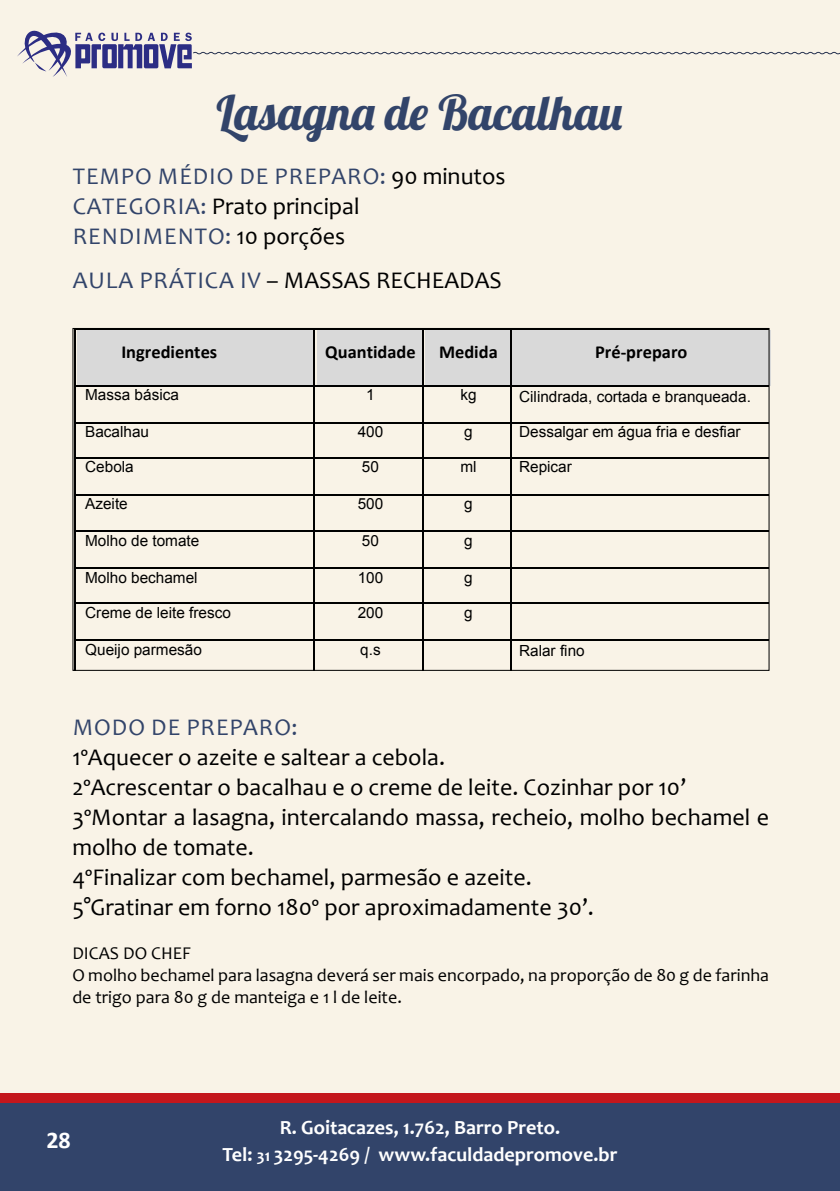
<style>
.page{position:relative;width:840px;height:1191px;background:#fff}
.page>*{position:absolute;margin:0;border:0;box-sizing:border-box;transform-origin:0 0}
.t1{font:48px "Lobster 1.4";letter-spacing:.03em;color:#32446a}
.t2{font:24px/30px "Candara";color:#000}
.t3{font:24px "Candara";letter-spacing:.04em;color:#32446a}
.t4{font:24px/30px "Candara";color:#32446a}
.t5{font:700 24px "Calibri";color:#fff}
.t6{font:700 20.2px/27px "Candara";color:#fff;text-align:center}
.t7{font:700 18.4px/35.2px "Calibri";color:#000}
.t8{font:18px/22px "Candara";color:#000}
.t9{font:15.4px "Arial";color:#000}
.s1{color:#32446a}
.s2{color:#000}
.s3{font-size:16.6px}
</style>
<div class="page">
<hr style="left:839px;top:0;width:1px;height:1191px;background:#f9f3e7">
<div style="left:0;top:0;width:839px;height:1191px;background:#f9f3e7"></div>
<div style="left:0;top:1102px;width:839px;height:89px;background:#32446a"></div>
<div style="left:0;top:1093px;width:839px;height:9px;background:#c4161c"></div>
<svg style="left:17px;top:30px;width:822px;height:47px"></svg>
<div style="left:77px;top:330px;width:236px;height:55px;background:#d9d9d9"></div>
<div style="left:316px;top:330px;width:106px;height:55px;background:#d9d9d9"></div>
<div style="left:425px;top:330px;width:84px;height:55px;background:#d9d9d9"></div>
<div style="left:511px;top:330px;width:259px;height:55px;background:#d9d9d9"></div>
<hr style="left:74px;top:330px;width:2px;height:55px;background:#000">
<hr style="left:313px;top:330px;width:2px;height:55px;background:#000">
<hr style="left:422px;top:330px;width:2px;height:55px;background:#000">
<hr style="left:509px;top:330px;width:2px;height:55px;background:#000">
<hr style="left:76px;top:385px;width:237px;height:2px;background:#000">
<hr style="left:315px;top:385px;width:107px;height:2px;background:#000">
<hr style="left:424px;top:385px;width:85px;height:2px;background:#000">
<hr style="left:511px;top:385px;width:257px;height:2px;background:#000">
<hr style="left:74px;top:387px;width:2px;height:35px;background:#000">
<hr style="left:313px;top:387px;width:2px;height:35px;background:#000">
<hr style="left:422px;top:387px;width:2px;height:35px;background:#000">
<hr style="left:509px;top:387px;width:2px;height:35px;background:#000">
<hr style="left:76px;top:422px;width:237px;height:1px;background:#000">
<hr style="left:315px;top:422px;width:107px;height:1px;background:#000">
<hr style="left:424px;top:422px;width:85px;height:1px;background:#000">
<hr style="left:511px;top:422px;width:257px;height:1px;background:#000">
<hr style="left:74px;top:423px;width:2px;height:34px;background:#000">
<hr style="left:313px;top:423px;width:2px;height:34px;background:#000">
<hr style="left:422px;top:423px;width:2px;height:34px;background:#000">
<hr style="left:509px;top:423px;width:2px;height:34px;background:#000">
<hr style="left:76px;top:457px;width:237px;height:2px;background:#000">
<hr style="left:315px;top:457px;width:107px;height:2px;background:#000">
<hr style="left:424px;top:457px;width:85px;height:2px;background:#000">
<hr style="left:511px;top:457px;width:257px;height:2px;background:#000">
<hr style="left:74px;top:459px;width:2px;height:35px;background:#000">
<hr style="left:313px;top:459px;width:2px;height:35px;background:#000">
<hr style="left:422px;top:459px;width:2px;height:35px;background:#000">
<hr style="left:509px;top:459px;width:2px;height:35px;background:#000">
<hr style="left:76px;top:494px;width:237px;height:1px;background:#000">
<hr style="left:315px;top:494px;width:107px;height:1px;background:#000">
<hr style="left:424px;top:494px;width:85px;height:1px;background:#000">
<hr style="left:511px;top:494px;width:257px;height:1px;background:#000">
<hr style="left:74px;top:495px;width:2px;height:36px;background:#000">
<hr style="left:313px;top:495px;width:2px;height:36px;background:#000">
<hr style="left:422px;top:495px;width:2px;height:36px;background:#000">
<hr style="left:509px;top:495px;width:2px;height:36px;background:#000">
<hr style="left:76px;top:531px;width:237px;height:1px;background:#000">
<hr style="left:315px;top:531px;width:107px;height:1px;background:#000">
<hr style="left:424px;top:531px;width:85px;height:1px;background:#000">
<hr style="left:511px;top:531px;width:257px;height:1px;background:#000">
<hr style="left:74px;top:532px;width:2px;height:35px;background:#000">
<hr style="left:313px;top:532px;width:2px;height:35px;background:#000">
<hr style="left:422px;top:532px;width:2px;height:35px;background:#000">
<hr style="left:509px;top:532px;width:2px;height:35px;background:#000">
<hr style="left:76px;top:567px;width:237px;height:2px;background:#000">
<hr style="left:315px;top:567px;width:107px;height:2px;background:#000">
<hr style="left:424px;top:567px;width:85px;height:2px;background:#000">
<hr style="left:511px;top:567px;width:257px;height:2px;background:#000">
<hr style="left:74px;top:569px;width:2px;height:33px;background:#000">
<hr style="left:313px;top:569px;width:2px;height:33px;background:#000">
<hr style="left:422px;top:569px;width:2px;height:33px;background:#000">
<hr style="left:509px;top:569px;width:2px;height:33px;background:#000">
<hr style="left:76px;top:602px;width:237px;height:2px;background:#000">
<hr style="left:315px;top:602px;width:107px;height:2px;background:#000">
<hr style="left:424px;top:602px;width:85px;height:2px;background:#000">
<hr style="left:511px;top:602px;width:257px;height:2px;background:#000">
<hr style="left:74px;top:604px;width:2px;height:35px;background:#000">
<hr style="left:313px;top:604px;width:2px;height:35px;background:#000">
<hr style="left:422px;top:604px;width:2px;height:35px;background:#000">
<hr style="left:509px;top:604px;width:2px;height:35px;background:#000">
<hr style="left:76px;top:639px;width:237px;height:2px;background:#000">
<hr style="left:315px;top:639px;width:107px;height:2px;background:#000">
<hr style="left:424px;top:639px;width:85px;height:2px;background:#000">
<hr style="left:511px;top:639px;width:257px;height:2px;background:#000">
<hr style="left:74px;top:641px;width:2px;height:29px;background:#000">
<hr style="left:313px;top:641px;width:2px;height:29px;background:#000">
<hr style="left:422px;top:641px;width:2px;height:29px;background:#000">
<hr style="left:509px;top:641px;width:2px;height:29px;background:#000">
<h1 class="t1" style="left:216px;top:82px;width:407px">Lasagna de Bacalhau</h1>
<p class="t3" style="left:73px;top:161px;width:30px">Temp</p>
<p class="t3" style="left:135px;top:161px;width:169px">o Médio de Prepar</p>
<p class="t2" style="left:362px;top:161px;width:144px"><span class="s1">o:</span> 90 minutos</p>
<p class="t4" style="left:73px;top:191px;width:288px">Categoria: <span class="s2">Prato principal<br></span>Rendime</p>
<p class="t2" style="left:178px;top:221px;width:169px"><span class="s1">nto:</span> 10 porções</p>
<p class="t2" style="left:73px;top:265px;width:430px"><span class="s1">AULA PRÁTICA IV</span> – MASSAS RECHEADAS</p>
<p class="t7" style="left:121px;top:333px;width:97px">Ingredientes</p>
<p class="t7" style="left:325px;top:333px;width:92px">Quantidade</p>
<p class="t7" style="left:439px;top:333px;width:60px">Medida</p>
<p class="t7" style="left:594px;top:333px;width:94px">Pré--‐preparo</p>
<p class="t9" style="left:85px;top:385px;width:95px">Massa básica</p>
<p class="t9" style="left:366px;top:385px;width:10px">1</p>
<p class="t9" style="left:460px;top:385px;width:18px">kg</p>
<p class="t9" style="left:519px;top:386px;width:233px">Cilindrada, cortada e branqueada.</p>
<p class="t9" style="left:85px;top:422px;width:65px">Bacalhau</p>
<p class="t9" style="left:357px;top:422px;width:27px">400</p>
<p class="t9" style="left:464px;top:422px;width:10px">g</p>
<p class="t9" style="left:519px;top:422px;width:223px">Dessalgar em água fria e desfiar</p>
<p class="t9" style="left:85px;top:457px;width:50px">Cebola</p>
<p class="t9" style="left:362px;top:457px;width:19px">50</p>
<p class="t9" style="left:460px;top:457px;width:18px">ml</p>
<p class="t9" style="left:519px;top:457px;width:54px">Repicar</p>
<p class="t9" style="left:85px;top:494px;width:44px">Azeite</p>
<p class="t9" style="left:357px;top:494px;width:27px">500</p>
<p class="t9" style="left:464px;top:494px;width:10px">g</p>
<p class="t9" style="left:85px;top:530px;width:116px">Molho de tomate</p>
<p class="t9" style="left:362px;top:530px;width:19px">50</p>
<p class="t9" style="left:464px;top:530px;width:10px">g</p>
<p class="t9" style="left:85px;top:567px;width:114px">Molho bechamel</p>
<p class="t9" style="left:357px;top:567px;width:27px">100</p>
<p class="t9" style="left:464px;top:567px;width:10px">g</p>
<p class="t9" style="left:85px;top:602px;width:147px">Creme de leite fresco</p>
<p class="t9" style="left:357px;top:602px;width:27px">200</p>
<p class="t9" style="left:464px;top:602px;width:10px">g</p>
<p class="t9" style="left:85px;top:639px;width:118px">Queijo parmesão</p>
<p class="t9" style="left:360px;top:639px;width:22px">q.s</p>
<p class="t9" style="left:519px;top:641px;width:67px">Ralar fino</p>
<p class="t3" style="left:73px;top:712px;width:226px">MoDO DE PREPARO:</p>
<p class="t2" style="left:72px;top:742px;width:697px">1ºAquecer o azeite e saltear a cebola.<br>2ºAcrescentar o bacalhau e o creme de leite. Cozinhar por 10’ 3ºMontar a lasagna, intercalando massa, recheio, molho bechamel e molho de tomate.<br>4ºFinalizar com bechamel, parmesão e azeite.<br>5°Gratinar em forno 180º por aproximadamente 30’.</p>
<p class="t8" style="left:72px;top:942px;width:697px">DICAS DO CHEF<br>O molho bechamel para lasagna deverá ser mais encorpado, na proporção de 80 g de farinha de trigo para 80 g de manteiga e 1 l de leite.</p>
<p class="t7" style="left:88px;top:749px;width:19px">1º</p>
<p class="t9" style="left:237px;top:755px;width:246px">Aquecer o azeite e saltear a cebola.</p>
<p class="t7" style="left:88px;top:786px;width:19px">2º<br>3º</p>
<p class="t7" style="left:88px;top:878px;width:19px">4º</p>
<p class="t7" style="left:88px;top:958px;width:17px;line-height:23px">6°<br>7°</p>
<p class="t5" style="left:46px;top:1125px;width:26px">28</p>
<p class="t6" style="left:222px;top:1113px;width:396px">R. Goitacazes, 1.762, Barro Preto.<br>Tel: <span class="s3">31</span> 3295-4269 / www.faculdadepromove.br</p>
</div>
